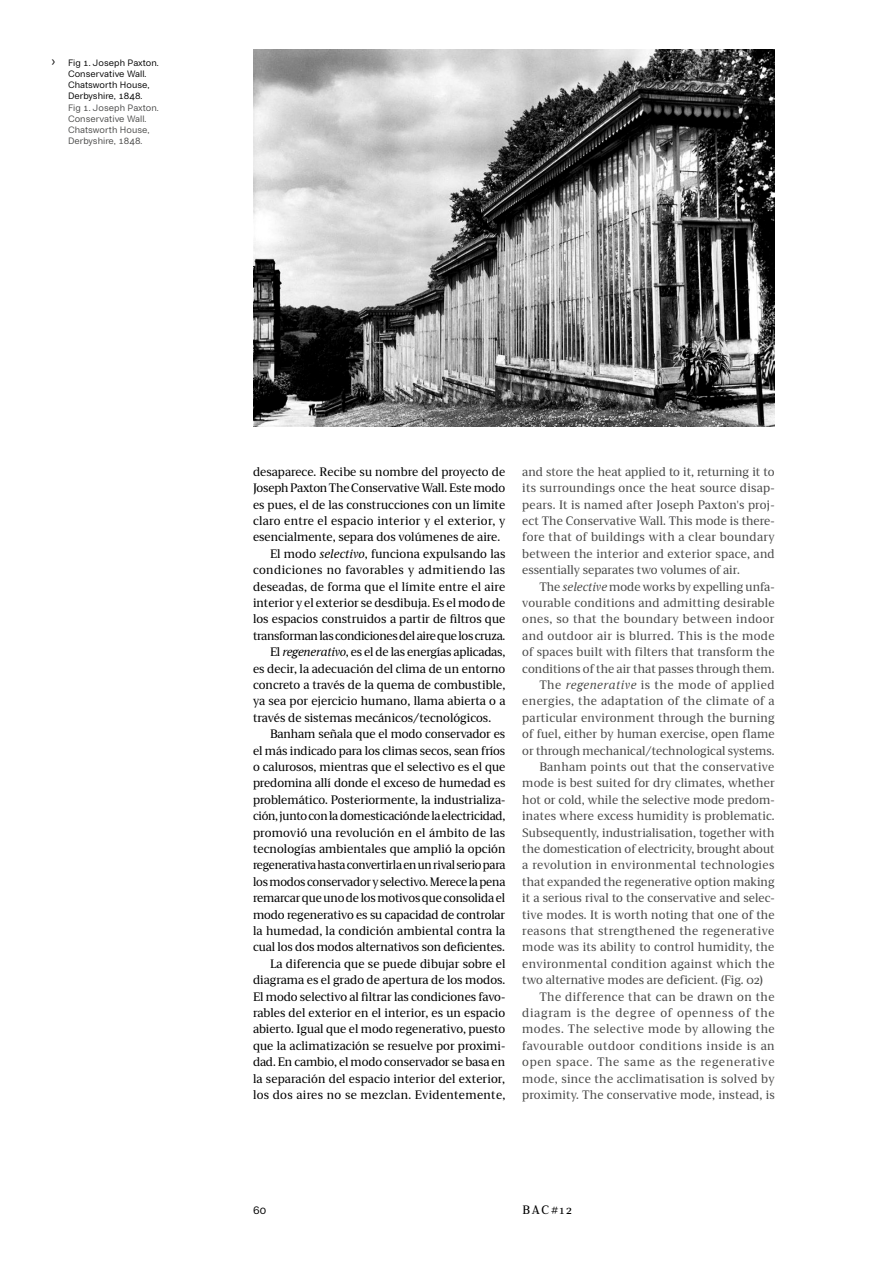
<style>
.page{position:relative;width:893px;height:1263px;background:#fff}
.page>*{position:absolute;margin:0;border:0;box-sizing:border-box;transform-origin:0 0}
.BAC_Editorial_Inglés{font:12.3px/16.4px "Atlantica Serif";color:#000;text-align:justify}
.BAC_Notes{font:12.3px/16.4px "Atlantica Serif";color:#4a4a49;text-align:justify}
.t1{font:11.25px "Mais Grotesk";color:#000}
.t2{font:9.3px "Mais Grotesk";letter-spacing:.005em;color:#000}
.t3{font:9.3px "Mais Grotesk";letter-spacing:.005em;color:#4a4a49}
.s1{font-size:12px}
.s2{font-style:italic}
.s3{font-style:italic;font-size:10.5px}
</style>
<div class="page">
<img style="left:253px;top:49px;width:522px;height:377px">
<p class="t2" style="left:51px;top:57px;width:109px"><span class="s1">›</span> Fig 1. Joseph Paxton.</p>
<p class="t2" style="left:68px;top:68px;width:80px">Conservative Wall.</p>
<p class="t2" style="left:68px;top:80px;width:83px">Chatsworth House,</p>
<p class="t2" style="left:68px;top:91px;width:76px">Derbyshire, 1848.</p>
<p class="t3" style="left:68px;top:102px;width:92px">Fig 1. Joseph Paxton.</p>
<p class="t3" style="left:68px;top:113px;width:80px">Conservative Wall.</p>
<p class="t3" style="left:68px;top:125px;width:83px">Chatsworth House,</p>
<p class="t3" style="left:68px;top:136px;width:76px">Derbyshire, 1848.</p>
<p class="BAC_Editorial_Inglés" style="left:253px;top:463px;width:254px">desaparece. Recibe su nombre del proyecto de Joseph Paxton The Conservative Wall. Este modo es pues, el de las construcciones con un límite claro entre el espacio interior y el exterior, y esencialmente, separa dos volúmenes de aire.</p>
<p class="BAC_Editorial_Inglés" style="left:253px;top:545px;width:254px;text-indent:17px">El modo <span class="s2">selectivo</span>, funciona expulsando las condiciones no favorables y admitiendo las deseadas, de forma que el límite entre el aire interior y el exterior se desdibuja. Es el modo de los espacios construidos a partir de filtros que transforman las condiciones del aire que los cruza.</p>
<p class="BAC_Editorial_Inglés" style="left:253px;top:643px;width:254px;text-indent:17px">El <span class="s2">regenerativo</span>, es el de las energías aplicadas, es decir, la adecuación del clima de un entorno concreto a través de la quema de combustible, ya sea por ejercicio humano, llama abierta o a través de sistemas mecánicos/tecnológicos.</p>
<p class="BAC_Editorial_Inglés" style="left:253px;top:725px;width:254px;text-indent:17px">Banham señala que el modo conservador es el más indicado para los climas secos, sean fríos o calurosos, mientras que el selectivo es el que predomina allí donde el exceso de humedad es problemático. Posteriormente, la industrializa&shy;ción, junto con la domesticación de la electricidad, promovió una revolución en el ámbito de las tecnologías ambientales que amplió la opción regenerativa hasta convertirla en un rival serio para los modos conservador y selectivo. Merece la pena remarcar que uno de los motivos que consolida el modo regenerativo es su capacidad de controlar la humedad, la condición ambiental contra la cual los dos modos alternativos son deficientes.</p>
<p class="BAC_Editorial_Inglés" style="left:253px;top:955px;width:254px;text-indent:17px">La diferencia que se puede dibujar sobre el diagrama es el grado de apertura de los modos.<br>El modo selectivo al filtrar las condiciones favo&shy;rables del exterior en el interior, es un espacio abierto. Igual que el modo regenerativo, puesto que la aclimatización se resuelve por proximi&shy;dad. En cambio, el modo conservador se basa en la separación del espacio interior del exterior, los dos aires no se mezclan. Evidentemente,</p>
<p class="BAC_Notes" style="left:522px;top:463px;width:254px">and store the heat applied to it, returning it to its surroundings once the heat source disap&shy;pears. It is named after Joseph Paxton's proj&shy;ect The Conservative Wall. This mode is there&shy;fore that of buildings with a clear boundary between the interior and exterior space, and essentially separates two volumes of air.</p>
<p class="BAC_Notes" style="left:522px;top:578px;width:254px;text-indent:17px">The <span class="s2">selective</span> mode works by expelling unfa&shy;vourable conditions and admitting desirable ones, so that the boundary between indoor and outdoor air is blurred. This is the mode of spaces built with filters that transform the conditions of the air that passes through them.</p>
<p class="BAC_Notes" style="left:522px;top:676px;width:254px;text-indent:17px">The <span class="s2">regenerative</span> is the mode of applied energies, the adaptation of the climate of a particular environment through the burning of fuel, either by human exercise, open flame or through mechanical/technological systems.</p>
<p class="BAC_Notes" style="left:522px;top:758px;width:254px;text-indent:17px">Banham points out that the conservative mode is best suited for dry climates, whether hot or cold, while the selective mode predom&shy;inates where excess humidity is problematic.<br>Subsequently, industrialisation, together with the domestication of electricity, brought about a revolution in environmental technologies that expanded the regenerative option making it a serious rival to the conservative and selec&shy;tive modes. It is worth noting that one of the reasons that strengthened the regenerative mode was its ability to control humidity, the environmental condition against which the two alternative modes are deficient. (Fig. 02)</p>
<p class="BAC_Notes" style="left:522px;top:988px;width:254px;text-indent:17px">The difference that can be drawn on the diagram is the degree of openness of the modes. The selective mode by allowing the favourable outdoor conditions inside is an open space. The same as the regenerative mode, since the acclimatisation is solved by proximity. The conservative mode, instead, is</p>
<p class="t1" style="left:253px;top:1204px;width:15px">60</p>
<p class="BAC_Editorial_Inglés" style="left:522px;top:1201px;width:52px">BAC<span class="s3">#</span>12</p>
</div>
